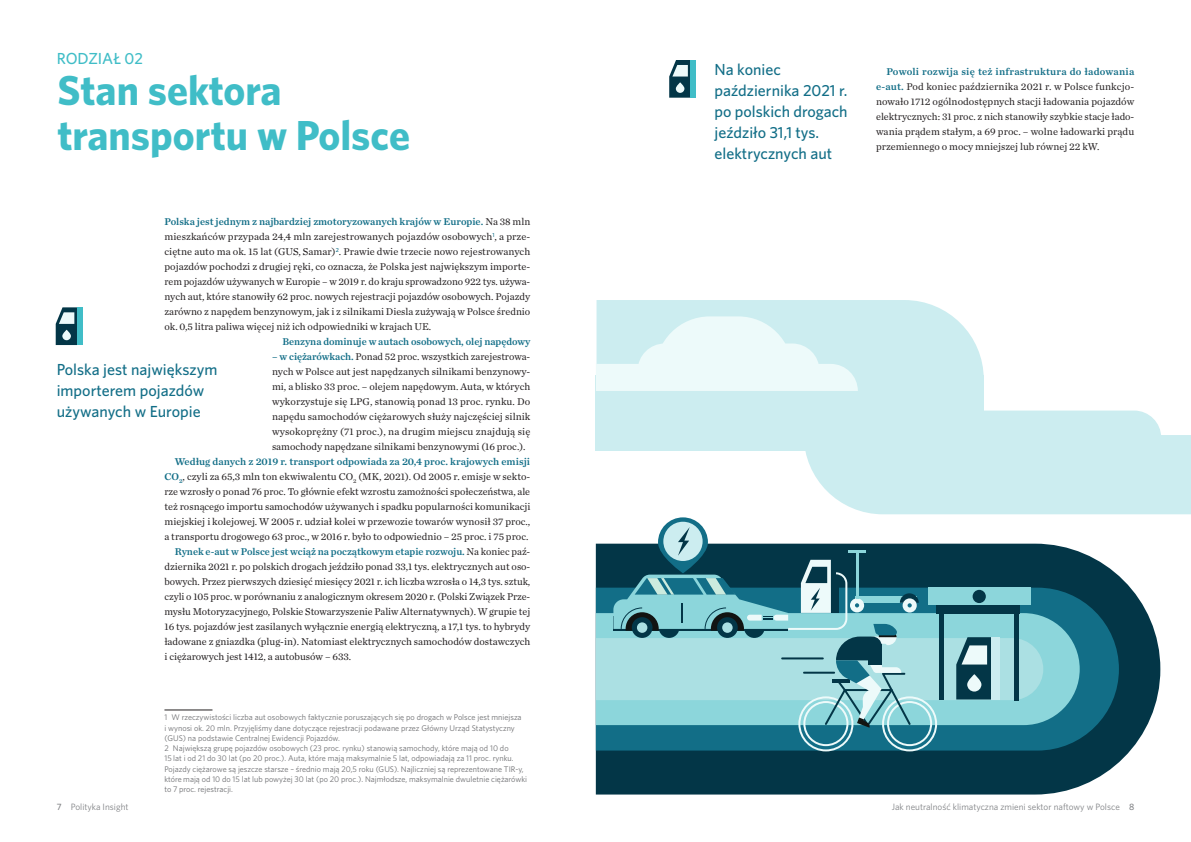
<style>
.page{position:relative;width:1191px;height:842px;background:#fff}
.page>*{position:absolute;margin:0;border:0;box-sizing:border-box;transform-origin:0 0}
.t1{font:700 42px/45px "Whitney";color:#40bdc7}
.t2{font:500 16px/21px "Whitney";color:#126e87}
.t3{font:500 16px "Whitney";color:#40bdc7}
.t4{font:10.3px/15px "Chronicle Text G1";color:#231f20;text-align:justify}
.t5{font:10.3px "Chronicle Text G1 Semi";color:#126e87}
.t6{font:10.3px "Chronicle Text G1 Semi";letter-spacing:.02em;color:#126e87}
.t7{font:9.2px "Whitney";color:#808285}
.t8{font:8.2px/10.3px "Whitney";color:#6c6d70}
.s1{font-family:"Chronicle Text G1";color:#231f20}
.s2{font-family:"Chronicle Text G1 Semi";color:#126e87}
.s3{font-weight:500}
</style>
<div class="page">
<div style="left:595px;top:375px;width:388px;height:75px;background:#ccedf0"></div>
<hr style="left:164px;top:710px;width:48px;height:1px;background:#231f20">
<svg style="left:596px;top:544px;width:564px;height:250px;fill:#033647"></svg>
<svg style="left:1043px;top:588px;width:76px;height:162px;background:#0d5b72"></svg>
<svg style="left:1043px;top:613px;width:36px;height:112px;background:#66b6c1"></svg>
<svg style="left:596px;top:300px;width:387px;height:91px;background:#daf2f4"></svg>
<div style="left:803px;top:411px;width:388px;height:103px;background:#ccedf0"></div>
<svg style="left:658px;top:517px;width:50px;height:56px"></svg>
<svg style="left:596px;top:522px;width:447px;height:229px;background:#6da6b0"></svg>
<div style="left:77px;top:307px;width:5px;height:38px;background:#40bdc7"></div>
<svg style="left:56px;top:307px;width:21px;height:38px"></svg>
<svg style="left:62px;top:330px;width:9px;height:10px"></svg>
<div style="left:690px;top:60px;width:5px;height:38px;background:#40bdc7"></div>
<svg style="left:669px;top:60px;width:21px;height:38px"></svg>
<svg style="left:676px;top:82px;width:8px;height:11px"></svg>
<h2 class="t3" style="left:57px;top:48px;width:88px">RODZIAŁ 02</h2>
<h1 class="t1" style="left:58px;top:67px;width:354px">Stan sektora transportu w Polsce</h1>
<p class="t5" style="left:164px;top:214px;width:367px">Polska jest jednym z najbardziej zmotoryzowanych krajów w Europie. <span class="s1">Na 38 mln</span></p>
<p class="t4" style="left:164px;top:228px;width:367px">mieszkańców przypada 24,4 mln zarejestrowanych pojazdów osobowych<sup>1</sup>, a prze&shy;ciętne auto ma ok. 15 lat (GUS, Samar)<sup>2</sup>. Prawie dwie trzecie nowo rejestrowanych pojazdów pochodzi z drugiej ręki, co oznacza, że Polska jest największym importe&shy;rem pojazdów używanych w Europie – w 2019 r. do kraju sprowadzono 922 tys. używa&shy;nych aut, które stanowiły 62 proc. nowych rejestracji pojazdów osobowych. Pojazdy zarówno z napędem benzynowym, jak i z silnikami Diesla zużywają w Polsce średnio ok. 0,5 litra paliwa więcej niż ich odpowiedniki w krajach UE.</p>
<p class="t5" style="left:282px;top:334px;width:249px">Benzyna dominuje w autach osobowych, olej napędowy</p>
<p class="t4" style="left:272px;top:348px;width:260px"><span class="s2">– w ciężarówkach.</span> Ponad 52 proc. wszystkich zarejestrowa&shy;nych w Polsce aut jest napędzanych silnikami benzynowy&shy;mi, a blisko 33 proc. – olejem napędowym. Auta, w których wykorzystuje się LPG, stanowią ponad 13 proc. rynku. Do napędu samochodów ciężarowych służy najczęściej silnik wysokoprężny (71 proc.), na drugim miejscu znajdują się samochody napędzane silnikami benzynowymi (16 proc.).</p>
<p class="t5" style="left:175px;top:454px;width:357px">Według danych z 2019 r. transport odpowiada za 20,4 proc. krajowych emisji</p>
<p class="t4" style="left:164px;top:468px;width:367px"><span class="s2">CO</span><sub>2</sub>, czyli za 65,3 mln ton ekwiwalentu CO<sub>2</sub> (MK, 2021). Od 2005 r. emisje w sekto&shy;rze wzrosły o ponad 76 proc. To głównie efekt wzrostu zamożności społeczeństwa, ale też rosnącego importu samochodów używanych i spadku popularności komunikacji miejskiej i kolejowej. W 2005 r. udział kolei w przewozie towarów wynosił 37 proc., a transportu drogowego 63 proc., w 2016 r. było to odpowiednio – 25 proc. i 75 proc.</p>
<p class="t5" style="left:175px;top:544px;width:357px">Rynek e-aut w Polsce jest wciąż na początkowym etapie rozwoju. <span class="s1">Na koniec paź-</span></p>
<p class="t4" style="left:164px;top:558px;width:367px">dziernika 2021 r. po polskich drogach jeździło ponad 33,1 tys. elektrycznych aut oso&shy;bowych. Przez pierwszych dziesięć miesięcy 2021 r. ich liczba wzrosła o 14,3 tys. sztuk, czyli o 105 proc. w porównaniu z analogicznym okresem 2020 r. (Polski Związek Prze&shy;mysłu Motoryzacyjnego, Polskie Stowarzyszenie Paliw Alternatywnych). W grupie tej 16 tys. pojazdów jest zasilanych wyłącznie energią elektryczną, a 17,1 tys. to hybrydy ładowane z gniazdka (plug-in). Natomiast elektrycznych samochodów dostawczych i ciężarowych jest 1412, a autobusów – 633.</p>
<h2 class="t2" style="left:57px;top:359px;width:162px">Polska jest największym importerem pojazdów używanych w Europie</h2>
<p class="t8" style="left:164px;top:712px;width:364px">1 W rzeczywistości liczba aut osobowych faktycznie poruszających się po drogach w Polsce jest mniejsza<br>i wynosi ok. 20 mln. Przyjęliśmy dane dotyczące rejestracji podawane przez Główny Urząd Statystyczny (GUS) na podstawie Centralnej Ewidencji Pojazdów.<br>2 Największą grupę pojazdów osobowych (23 proc. rynku) stanowią samochody, które mają od 10 do<br>15 lat i od 21 do 30 lat (po 20 proc.). Auta, które mają maksymalnie 5 lat, odpowiadają za 11 proc. rynku.<br>Pojazdy ciężarowe są jeszcze starsze – średnio mają 20,5 roku (GUS). Najliczniej są reprezentowane TIR-y, które mają od 10 do 15 lat lub powyżej 30 lat (po 20 proc.). Najmłodsze, maksymalnie dwuletnie ciężarówki to 7 proc. rejestracji.</p>
<h2 class="t2" style="left:714px;top:58px;width:135px">Na koniec października 2021 r. po polskich drogach jeździło 31,1 tys. elektrycznych aut</h2>
<p class="t6" style="left:886px;top:64px;width:249px">Powoli rozwija się też infrastruktura do ładowania</p>
<p class="t4" style="left:876px;top:78px;width:260px"><span class="s2">e-aut.</span> Pod koniec października 2021 r. w Polsce funkcjo&shy;nowało 1712 ogólnodostępnych stacji ładowania pojazdów elektrycznych: 31 proc. z nich stanowiły szybkie stacje łado&shy;wania prądem stałym, a 69 proc. – wolne ładowarki prądu przemiennego o mocy mniejszej lub równej 22 kW.</p>
<p class="t7" style="left:57px;top:801px;width:73px"><span class="s3">7</span> Polityka Insight</p>
<p class="t7" style="left:891px;top:801px;width:244px">Jak neutralność klimatyczna zmieni sektor naftowy w Polsce <span class="s3">8</span></p>
</div>
